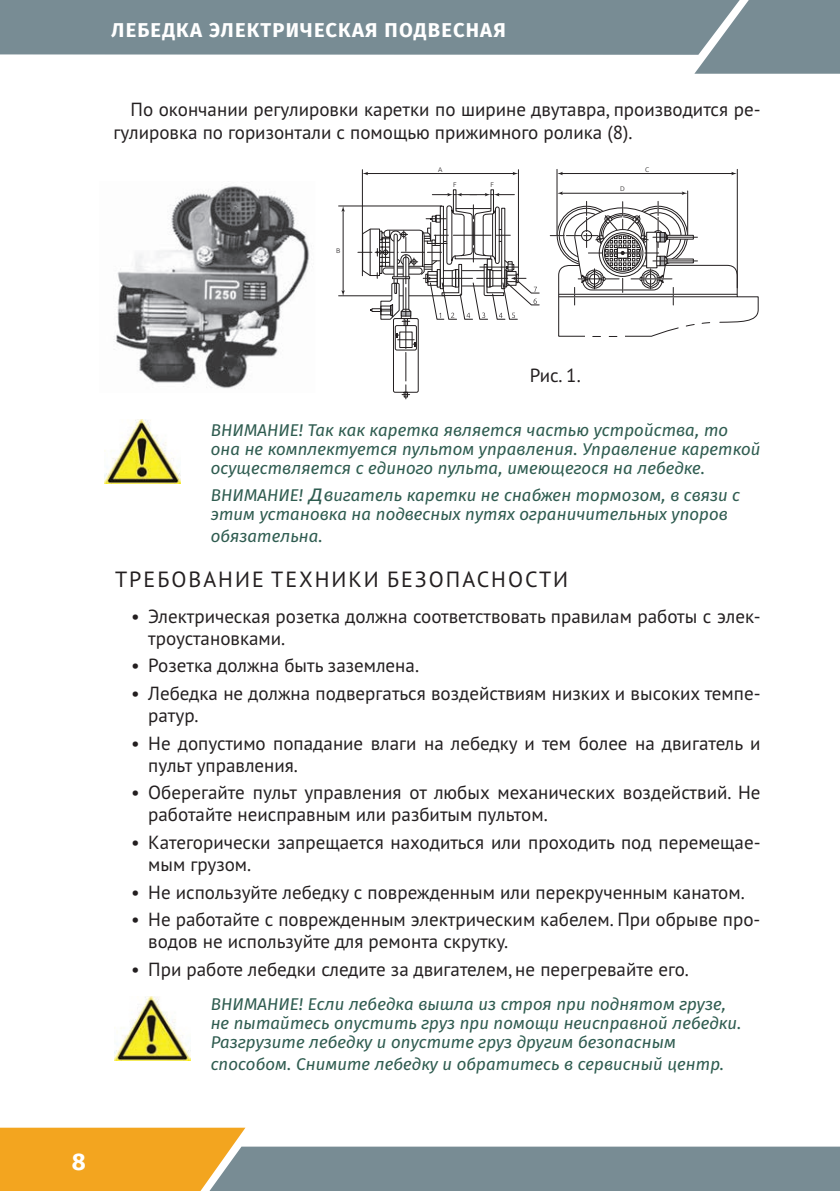
<style>
.page{position:relative;width:840px;height:1191px;background:#fff}
.page>*{position:absolute;margin:0;border:0;box-sizing:border-box;transform-origin:0 0}
.t1{font:700 24px "Fira Sans OT";color:#fff}
.t2{font:22px "PT Sans";letter-spacing:.09em;color:#231f20}
.t3{font:700 20px "Fira Sans OT";letter-spacing:.06em;color:#fff}
.t4{font:19px/22px "PT Sans";color:#231f20}
.t5{font:italic 17px/19px "Fira Sans OT";color:#2f5c50}
.t6{font:300 6.8px "Ubuntu";color:#231f20}
.s1{font-family:"Ubuntu";font-size:18px}
.s2{font-size:18px}
</style>
<div class="page">
<div style="left:694px;top:0;width:145px;height:74px;background:#788c94"></div>
<svg style="left:0;top:1127px;width:839px;height:64px"></svg>
<div style="left:0;top:0;width:752px;height:55px;background:#788c94"></div>
<img style="left:114px;top:185px;width:196px;height:204px">
<hr style="left:342px;top:210px;width:1px;height:82px;background:#231f20">
<hr style="left:366px;top:173px;width:148px;height:1px;background:#231f20">
<svg style="left:512px;top:172px;width:6px;height:3px"></svg>
<hr style="left:338px;top:295px;width:106px;height:1px;background:#231f20">
<hr style="left:338px;top:206px;width:103px;height:1px;background:#231f20">
<hr style="left:362px;top:170px;width:1px;height:106px;background:#231f20">
<hr style="left:518px;top:170px;width:1px;height:106px;background:#231f20">
<svg style="left:357px;top:189px;width:182px;height:210px"></svg>
<hr style="left:560px;top:193px;width:123px;height:1px;background:#231f20">
<svg style="left:557px;top:191px;width:5px;height:4px"></svg>
<svg style="left:681px;top:191px;width:6px;height:4px"></svg>
<hr style="left:560px;top:173px;width:172px;height:1px;background:#231f20">
<hr style="left:556px;top:169px;width:1px;height:66px;background:#231f20">
<hr style="left:736px;top:169px;width:1px;height:119px;background:#231f20">
<hr style="left:687px;top:191px;width:1px;height:44px;background:#231f20">
<svg style="left:550px;top:201px;width:208px;height:136px"></svg>
<div style="left:655px;top:232px;width:5px;height:10px;border:1px solid #231f20"></div>
<hr style="left:652px;top:237px;width:45px;height:1px;background:#231f20">
<img style="left:114px;top:997px;width:76px;height:63px">
<img style="left:105px;top:420px;width:76px;height:63px">
<p class="t3" style="left:111px;top:20px;width:395px">ЛЕБЕДКА ЭЛЕКТРИЧЕСКАЯ ПОДВЕСНАЯ</p>
<p class="t4" style="left:113px;top:100px;width:648px;line-height:23px;text-indent:17px">По окончании регулировки каретки по ширине двутавра, производится ре&shy;гулировка по горизонтали с помощью прижимного ролика (8).</p>
<p class="t6" style="left:336px;top:248px;width:6px">B</p>
<p class="t6" style="left:438px;top:166px;width:6px">A</p>
<p class="t6" style="left:453px;top:181px;width:5px">F</p>
<p class="t6" style="left:490px;top:181px;width:5px">F</p>
<p class="t6" style="left:619px;top:186px;width:6px">D</p>
<p class="t6" style="left:644px;top:166px;width:6px">C</p>
<p class="t4" style="left:529px;top:366px;width:52px">Рис. 1.</p>
<p class="t5" style="left:210px;top:421px;width:551px">ВНИМАНИЕ! Так как каретка является частью устройства, то она не комплектуется пультом управления. Управление кареткой осуществляется с единого пульта, имеющегося на лебедке.</p>
<p class="t5" style="left:210px;top:487px;width:530px">ВНИМАНИЕ! <span class="s1">Д</span><span class="s2">в</span>игатель каретки не снабжен тормозом, в связи с этим установка на подвесных путях ограничительных упоров</p>
<p class="t5" style="left:210px;top:528px;width:114px">обязательна.</p>
<p class="t2" style="left:115px;top:572px;width:454px">ТРЕБОВАНИЕ ТЕХНИКИ БЕЗОПАСНОСТИ</p>
<p class="t4" style="left:148px;top:607px;width:613px;text-indent:-17px">• Электрическая розетка должна соответствовать правилам работы с элек&shy;троустановками.</p>
<p class="t4" style="left:131px;top:656px;width:289px">• Розетка должна быть заземлена.</p>
<p class="t4" style="left:148px;top:684px;width:613px;text-indent:-17px">• Лебедка не должна подвергаться воздействиям низких и высоких темпе&shy;ратур.</p>
<p class="t4" style="left:148px;top:734px;width:613px;text-indent:-17px">• Не допустимо попадание влаги на лебедку и тем более на двигатель и пульт управления.</p>
<p class="t4" style="left:148px;top:783px;width:613px;text-indent:-17px">• Оберегайте пульт управления от любых механических воздействий. Не работайте неисправным или разбитым пультом.</p>
<p class="t4" style="left:148px;top:833px;width:613px;text-indent:-17px">• Категорически запрещается находиться или проходить под перемещае&shy;мым грузом.</p>
<p class="t4" style="left:131px;top:883px;width:614px">• Не используйте лебедку с поврежденным или перекрученным канатом.</p>
<p class="t4" style="left:148px;top:910px;width:613px;text-indent:-17px">• Не работайте с поврежденным электрическим кабелем. При обрыве про&shy;водов не используйте для ремонта скрутку.</p>
<p class="t4" style="left:131px;top:960px;width:558px">• При работе лебедки следите за двигателем, не перегревайте его.</p>
<p class="t5" style="left:210px;top:995px;width:532px">ВНИМАНИЕ! Если лебедка вышла из строя при поднятом грузе, не пытайтесь опустить груз при помощи неисправной лебедки.<br>Разгрузите лебедку и опустите груз другим безопасным</p>
<p class="t5" style="left:210px;top:1055px;width:515px">способом. Снимите лебедку и обратитесь в сервисный центр.</p>
<p class="t1" style="left:72px;top:1150px;width:16px">8</p>
</div>
